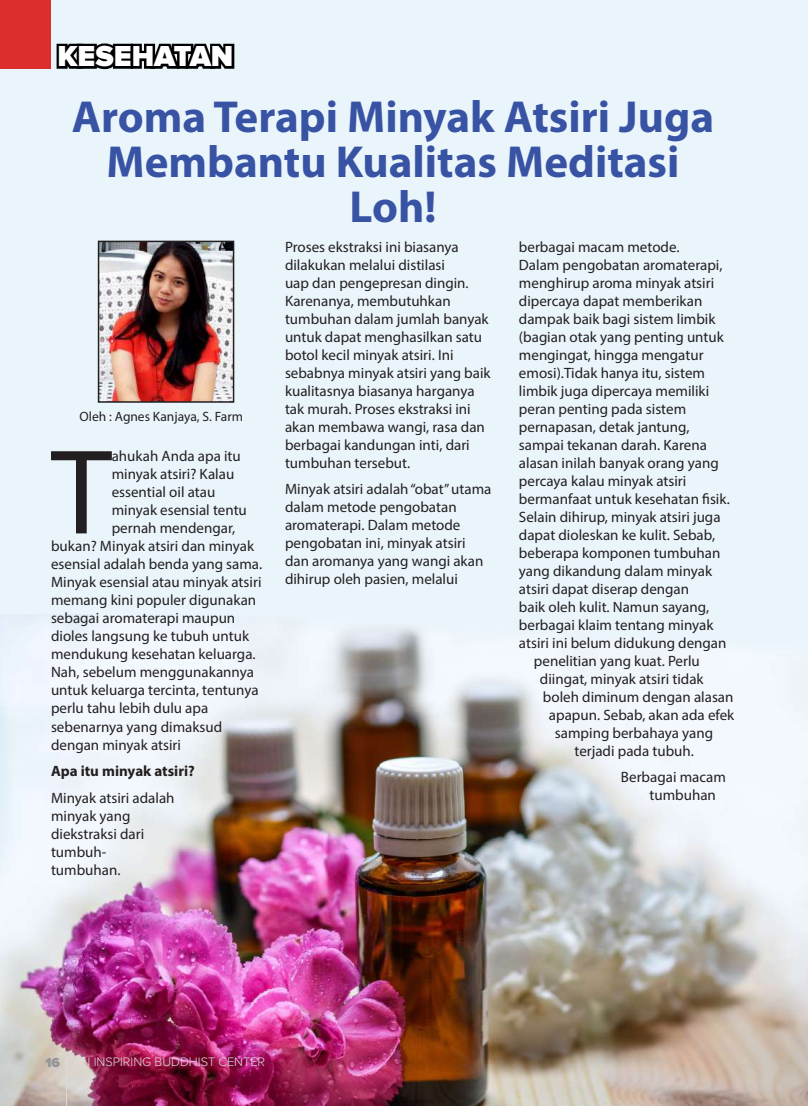
<style>
.page{position:relative;width:808px;height:1106px;background:#eaf5fb}
.page>*{position:absolute;margin:0;border:0;box-sizing:border-box;transform-origin:0 0}
.t1{font:121.8px "Myriad Pro";color:#231f20}
.t2{font:700 45px/45px "Myriad Pro";color:#3853a3;text-align:center}
.t3{font:900 30px "Proxima Nova";color:#fff}
.t4{font:15px/18px "Myriad Pro";color:#231f20}
.t5{font:700 15px "Myriad Pro";color:#231f20}
.t6{font:13.5px "Myriad Pro";color:#231f20}
.t7{font:300 12.75px "Proxima Nova";color:#dcdddf}
.s1{font-weight:900;font-size:13.5px;color:#939598}
</style>
<div class="page">
<img style="left:0;top:614px;width:808px;height:492px">
<svg style="left:56px;top:43px;width:179px;height:27px"></svg>
<div style="left:0;top:0;width:50px;height:68px;background:#dd2e2e"></div>
<img style="left:101px;top:244px;width:130px;height:156px">
<div style="left:98px;top:241px;width:136px;height:162px;border:2px solid #231f20"></div>
<hr style="left:66px;top:1055px;width:1px;height:51px;background:#dcdddf">
<h3 class="t3" style="left:57px;top:43px;width:177px">KESEHATAN</h3>
<h2 class="t2" style="left:72px;top:93px;width:644px">Aroma Terapi Minyak Atsiri Juga<br>Membantu Kualitas Meditasi<br>Loh!</h2>
<p class="t6" style="left:80px;top:408px;width:165px">Oleh : Agnes Kanjaya, S. Farm</p>
<h1 class="t1" style="left:51px;top:417px;width:62px">T</h1>
<p class="t4" style="left:112px;top:447px;width:131px">ahukah Anda apa itu</p>
<p class="t4" style="left:112px;top:465px;width:124px">minyak atsiri? Kalau</p>
<p class="t4" style="left:112px;top:483px;width:105px">essential oil atau</p>
<p class="t4" style="left:112px;top:501px;width:137px">minyak esensial tentu</p>
<p class="t4" style="left:112px;top:519px;width:125px">pernah mendengar,</p>
<p class="t4" style="left:51px;top:537px;width:205px">bukan? Minyak atsiri dan minyak</p>
<p class="t4" style="left:51px;top:555px;width:213px">esensial adalah benda yang sama.</p>
<p class="t4" style="left:51px;top:573px;width:212px">Minyak esensial atau minyak atsiri</p>
<p class="t4" style="left:51px;top:591px;width:207px">memang kini populer digunakan</p>
<p class="t4" style="left:51px;top:609px;width:186px">sebagai aromaterapi maupun</p>
<p class="t4" style="left:51px;top:627px;width:200px">dioles langsung ke tubuh untuk</p>
<p class="t4" style="left:51px;top:645px;width:206px">mendukung kesehatan keluarga.</p>
<p class="t4" style="left:51px;top:663px;width:204px">Nah, sebelum menggunakannya</p>
<p class="t4" style="left:51px;top:681px;width:209px">untuk keluarga tercinta, tentunya</p>
<p class="t4" style="left:51px;top:699px;width:159px">perlu tahu lebih dulu apa</p>
<p class="t4" style="left:51px;top:717px;width:173px">sebenarnya yang dimaksud</p>
<p class="t4" style="left:51px;top:735px;width:132px">dengan minyak atsiri</p>
<p class="t5" style="left:51px;top:761px;width:145px">Apa itu minyak atsiri?</p>
<p class="t4" style="left:51px;top:788px;width:125px">Minyak atsiri adalah minyak yang diekstraksi dari tumbuh&shy;tumbuhan.</p>
<p class="t4" style="left:285px;top:237px;width:207px">Proses ekstraksi ini biasanya dilakukan melalui distilasi<br>uap dan pengepresan dingin.<br>Karenanya, membutuhkan tumbuhan dalam jumlah banyak untuk dapat menghasilkan satu botol kecil minyak atsiri. Ini sebabnya minyak atsiri yang baik kualitasnya biasanya harganya tak murah. Proses ekstraksi ini akan membawa wangi, rasa dan berbagai kandungan inti, dari tumbuhan tersebut.</p>
<p class="t4" style="left:285px;top:480px;width:208px">Minyak atsiri adalah “obat” utama dalam metode pengobatan aromaterapi. Dalam metode pengobatan ini, minyak atsiri dan aromanya yang wangi akan dihirup oleh pasien, melalui</p>
<p class="t4" style="left:519px;top:237px;width:162px">berbagai macam metode.</p>
<p class="t4" style="left:519px;top:255px;width:205px">Dalam pengobatan aromaterapi,</p>
<p class="t4" style="left:519px;top:273px;width:197px">menghirup aroma minyak atsiri</p>
<p class="t4" style="left:519px;top:291px;width:185px">dipercaya dapat memberikan</p>
<p class="t4" style="left:519px;top:309px;width:198px">dampak baik bagi sistem limbik</p>
<p class="t4" style="left:519px;top:327px;width:206px">(bagian otak yang penting untuk</p>
<p class="t4" style="left:519px;top:345px;width:186px">mengingat, hingga mengatur</p>
<p class="t4" style="left:519px;top:363px;width:188px">emosi).Tidak hanya itu, sistem</p>
<p class="t4" style="left:519px;top:381px;width:192px">limbik juga dipercaya memiliki</p>
<p class="t4" style="left:519px;top:399px;width:169px">peran penting pada sistem</p>
<p class="t4" style="left:519px;top:417px;width:172px">pernapasan, detak jantung,</p>
<p class="t4" style="left:519px;top:435px;width:189px">sampai tekanan darah. Karena</p>
<p class="t4" style="left:519px;top:453px;width:201px">alasan inilah banyak orang yang</p>
<p class="t4" style="left:519px;top:471px;width:169px">percaya kalau minyak atsiri</p>
<p class="t4" style="left:519px;top:489px;width:212px">bermanfaat untuk kesehatan fisik.</p>
<p class="t4" style="left:519px;top:507px;width:203px">Selain dihirup, minyak atsiri juga</p>
<p class="t4" style="left:519px;top:525px;width:198px">dapat dioleskan ke kulit. Sebab,</p>
<p class="t4" style="left:519px;top:543px;width:203px">beberapa komponen tumbuhan</p>
<p class="t4" style="left:519px;top:561px;width:195px">yang dikandung dalam minyak</p>
<p class="t4" style="left:519px;top:579px;width:172px">atsiri dapat diserap dengan</p>
<p class="t4" style="left:519px;top:597px;width:192px">baik oleh kulit. Namun sayang,</p>
<p class="t4" style="left:519px;top:615px;width:196px">berbagai klaim tentang minyak</p>
<p class="t4" style="left:519px;top:633px;width:209px">atsiri ini belum didukung dengan</p>
<p class="t4" style="left:534px;top:651px;width:167px">penelitian yang kuat. Perlu</p>
<p class="t4" style="left:540px;top:669px;width:165px">diingat, minyak atsiri tidak</p>
<p class="t4" style="left:543px;top:687px;width:192px">boleh diminum dengan alasan</p>
<p class="t4" style="left:549px;top:705px;width:187px">apapun. Sebab, akan ada efek</p>
<p class="t4" style="left:555px;top:723px;width:160px">samping berbahaya yang</p>
<p class="t4" style="left:574px;top:741px;width:121px">terjadi pada tubuh.</p>
<p class="t4" style="left:649px;top:768px;width:78px;text-indent:-28px">Berbagai macam tumbuhan</p>
<p class="t7" style="left:45px;top:1055px;width:222px"><span class="s1">16</span> AN INSPIRING BUDDHIST CENTER</p>
</div>
